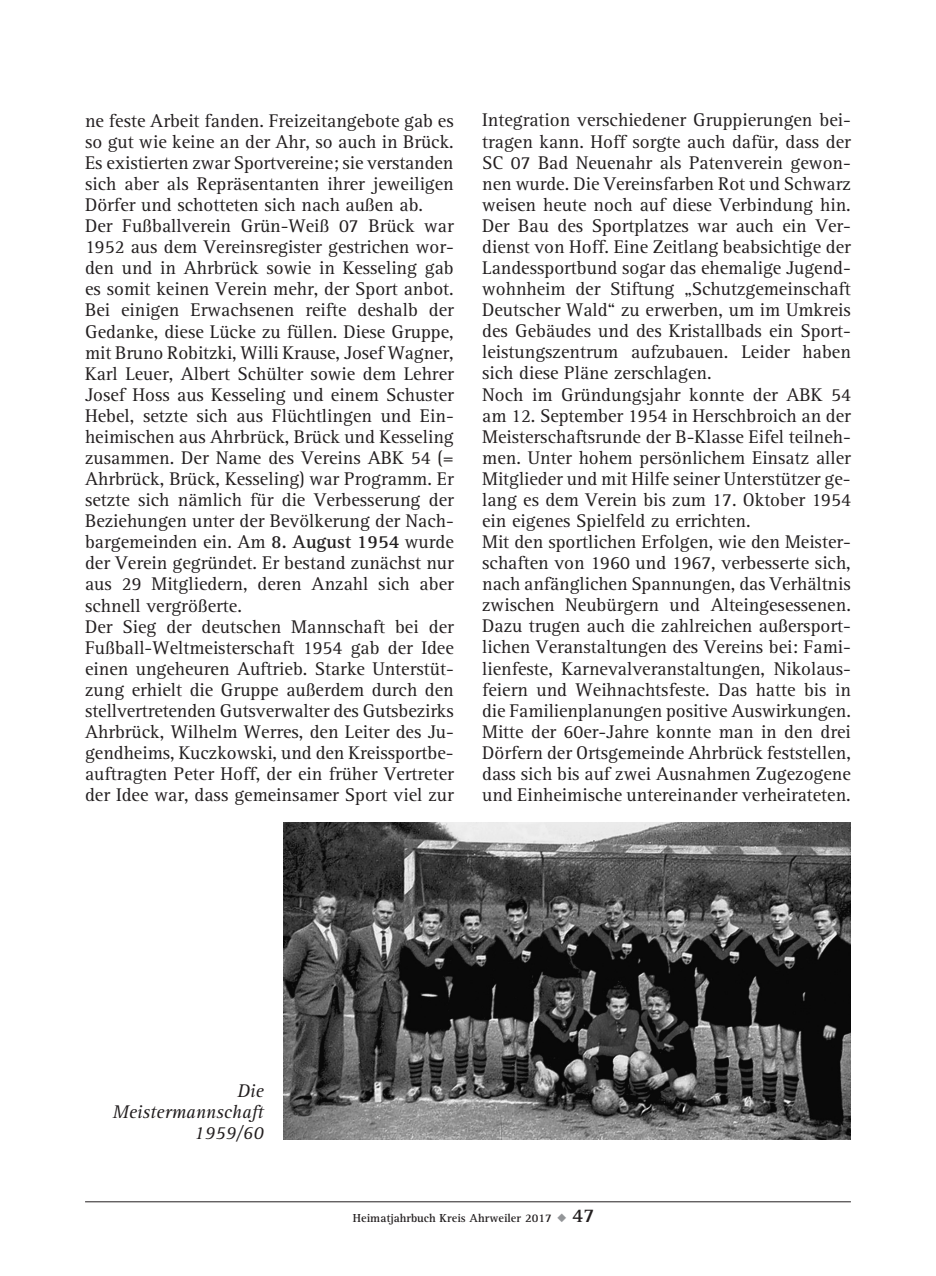
<style>
.page{position:relative;width:936px;height:1276px;background:#fff}
.page>*{position:absolute;margin:0;border:0;box-sizing:border-box;transform-origin:0 0}
.t1{font:19px/21px "AT Rotis Serif";color:#231f20}
.t2{font:italic 19px/21px "AT Rotis Serif";color:#231f20;text-align:right}
.t3{font:700 12px "AT Rotis Serif";color:#231f20}
.s1{font-weight:700}
.s2{color:#939598}
.s3{font-size:20px}
</style>
<div class="page">
<hr style="left:85px;top:1201px;width:765px;height:1px;background:#231f20">
<img style="left:283px;top:823px;width:567px;height:316px">
<p class="t1" style="left:85px;top:111px;width:370px">ne feste Arbeit fanden. Freizeitangebote gab es so gut wie keine an der Ahr, so auch in Brück.<br>Es existierten zwar Sportvereine; sie verstanden sich aber als Repräsentanten ihrer jeweiligen Dörfer und schotteten sich nach außen ab.<br>Der Fußballverein Grün-Weiß 07 Brück war 1952 aus dem Vereinsregister gestrichen wor&shy;den und in Ahrbrück sowie in Kesseling gab es somit keinen Verein mehr, der Sport anbot.<br>Bei einigen Erwachsenen reifte deshalb der Gedanke, diese Lücke zu füllen. Diese Gruppe, mit Bruno Robitzki, Willi Krause, Josef Wagner, Karl Leuer, Albert Schülter sowie dem Lehrer Josef Hoss aus Kesseling und einem Schuster Hebel, setzte sich aus Flüchtlingen und Ein&shy;heimischen aus Ahrbrück, Brück und Kesseling zusammen. Der Name des Vereins ABK 54 (= Ahrbrück, Brück, Kesseling) war Programm. Er setzte sich nämlich für die Verbesserung der Beziehungen unter der Bevölkerung der Nach&shy;bargemeinden ein. Am <span class="s1">8. August 1954</span> wurde der Verein gegründet. Er bestand zunächst nur aus 29 Mitgliedern, deren Anzahl sich aber schnell vergrößerte.<br>Der Sieg der deutschen Mannschaft bei der Fußball-Weltmeisterschaft 1954 gab der Idee einen ungeheuren Auftrieb. Starke Unterstüt&shy;zung erhielt die Gruppe außerdem durch den stellvertretenden Gutsverwalter des Gutsbezirks Ahrbrück, Wilhelm Werres, den Leiter des Ju&shy;gendheims, Kuczkowski, und den Kreissportbe&shy;auftragten Peter Hoff, der ein früher Vertreter der Idee war, dass gemeinsamer Sport viel zur</p>
<p class="t1" style="left:482px;top:110px;width:370px">Integration verschiedener Gruppierungen bei&shy;tragen kann. Hoff sorgte auch dafür, dass der SC 07 Bad Neuenahr als Patenverein gewon&shy;nen wurde. Die Vereinsfarben Rot und Schwarz weisen heute noch auf diese Verbindung hin.<br>Der Bau des Sportplatzes war auch ein Ver&shy;dienst von Hoff. Eine Zeitlang beabsichtige der Landessportbund sogar das ehemalige Jugend&shy;wohnheim der Stiftung „Schutzgemeinschaft Deutscher Wald“ zu erwerben, um im Umkreis des Gebäudes und des Kristallbads ein Sport&shy;leistungszentrum aufzubauen. Leider haben sich diese Pläne zerschlagen.<br>Noch im Gründungsjahr konnte der ABK 54 am 12. September 1954 in Herschbroich an der Meisterschaftsrunde der B-Klasse Eifel teilneh&shy;men. Unter hohem persönlichem Einsatz aller Mitglieder und mit Hilfe seiner Unterstützer ge&shy;lang es dem Verein bis zum 17. Oktober 1954 ein eigenes Spielfeld zu errichten.<br>Mit den sportlichen Erfolgen, wie den Meister&shy;schaften von 1960 und 1967, verbesserte sich, nach anfänglichen Spannungen, das Verhältnis zwischen Neubürgern und Alteingesessenen.<br>Dazu trugen auch die zahlreichen außersport&shy;lichen Veranstaltungen des Vereins bei: Fami&shy;lienfeste, Karnevalveranstaltungen, Nikolaus&shy;feiern und Weihnachtsfeste. Das hatte bis in die Familienplanungen positive Auswirkungen.<br>Mitte der 60er-Jahre konnte man in den drei Dörfern der Ortsgemeinde Ahrbrück feststellen, dass sich bis auf zwei Ausnahmen Zugezogene und Einheimische untereinander verheirateten.</p>
<p class="t2" style="left:113px;top:1080px;width:152px">Die<br>Meistermannschaft<br>1959/60</p>
<p class="t3" style="left:353px;top:1210px;width:243px">Heimatjahrbuch Kreis Ahrweiler 2017 <span class="s2">◆</span> <span class="s3">47</span></p>
</div>
